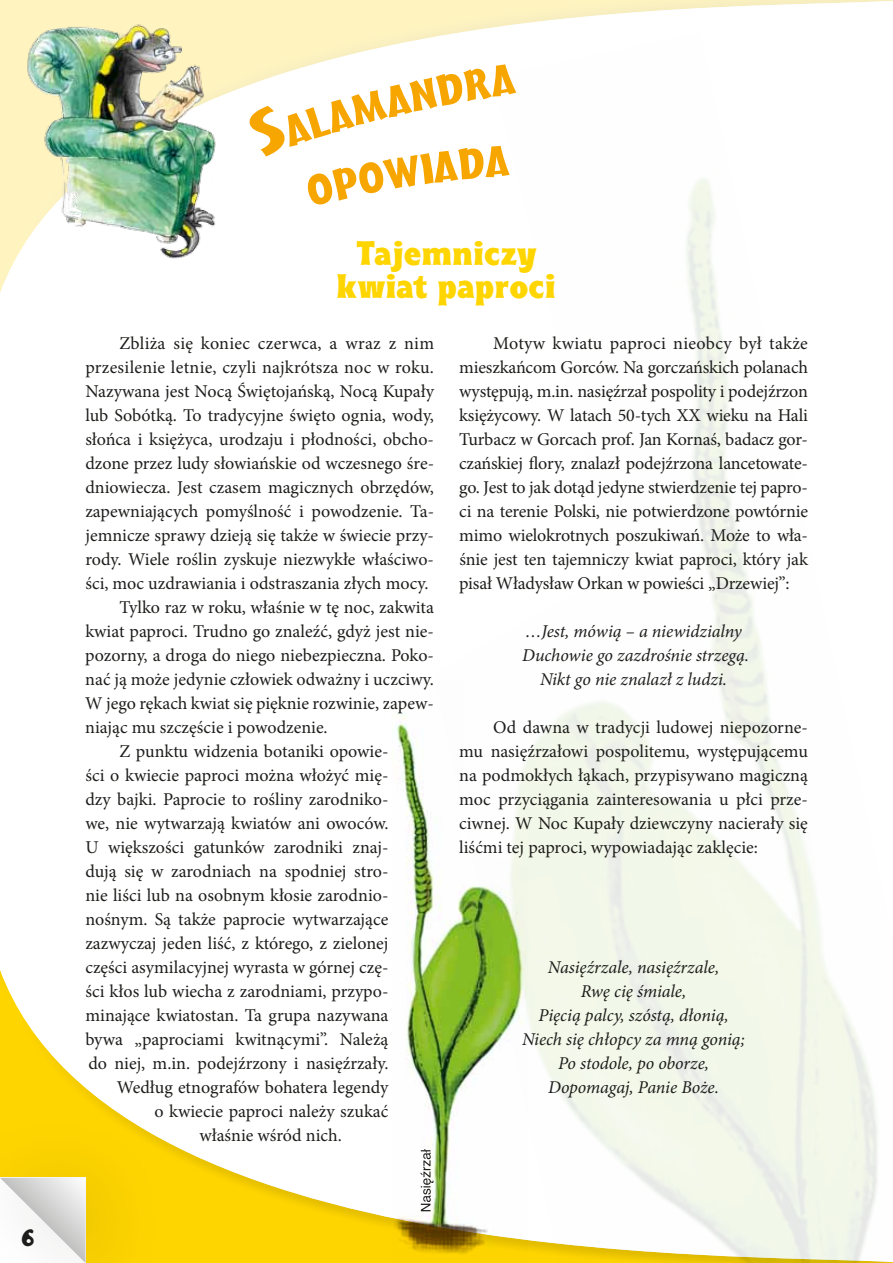
<style>
.page{position:relative;width:893px;height:1263px;background:#fff}
.page>*{position:absolute;margin:0;border:0;box-sizing:border-box;transform-origin:0 0}
.t1{font:33px/33px "Eukalyptus EFN";letter-spacing:-.005em;color:#ffd500;text-align:center}
.t2{font:21px "Bo B";color:#1d1d1b}
.t3{font:18px/24px "Minion Pro";color:#1d1d1b;text-align:justify}
.t4{font:italic 18px/24px "Minion Pro";letter-spacing:-.005em;color:#1d1d1b;text-align:center}
</style>
<div class="page">
<div style="left:0;top:921px;width:893px;height:342px;background:#1d1d1b;opacity:.25"></div>
<div style="left:0;top:1108px;width:172px;height:155px;background:#1d1d1b;opacity:.1"></div>
<svg style="left:0;top:1178px;width:85px;height:85px"></svg>
<img style="left:527px;top:342px;width:352px;height:921px">
<div style="left:0;top:0;width:893px;height:342px;background:#1d1d1b;opacity:.25"></div>
<div style="left:879px;top:921px;width:14px;height:342px;background:#fefefe"></div>
<img style="left:0;top:1px;width:260px;height:299px">
<img style="left:391px;top:715px;width:136px;height:548px">
<svg style="left:421px;top:1149px;width:13px;height:62px"></svg>
<svg style="left:246px;top:63px;width:270px;height:144px"></svg>
<p class="t2" style="left:20px;top:1222px;width:19px">6</p>
<h1 class="t1" style="left:337px;top:236px;width:220px">Tajemniczy kwiat paproci</h1>
<p class="t3" style="left:119px;top:331px;width:316px">Zbliża się koniec czerwca, a wraz z nim</p>
<p class="t3" style="left:85px;top:355px;width:350px">przesilenie letnie, czyli najkrótsza noc w roku.</p>
<p class="t3" style="left:85px;top:379px;width:350px">Nazywana jest Nocą Świętojańską, Nocą Kupały</p>
<p class="t3" style="left:85px;top:403px;width:350px">lub Sobótką. To tradycyjne święto ognia, wody,</p>
<p class="t3" style="left:85px;top:427px;width:350px">słońca i księżyca, urodzaju i płodności, obcho-</p>
<p class="t3" style="left:85px;top:451px;width:350px">dzone przez ludy słowiańskie od wczesnego śre-</p>
<p class="t3" style="left:85px;top:475px;width:350px">dniowiecza. Jest czasem magicznych obrzędów,</p>
<p class="t3" style="left:85px;top:499px;width:350px">zapewniających pomyślność i powodzenie. Ta-</p>
<p class="t3" style="left:85px;top:523px;width:350px">jemnicze sprawy dzieją się także w świecie przy-</p>
<p class="t3" style="left:85px;top:547px;width:350px">rody. Wiele roślin zyskuje niezwykłe właściwo-</p>
<p class="t3" style="left:85px;top:571px;width:345px">ści, moc uzdrawiania i odstraszania złych mocy.</p>
<p class="t3" style="left:119px;top:595px;width:316px">Tylko raz w roku, właśnie w tę noc, zakwita</p>
<p class="t3" style="left:85px;top:619px;width:350px">kwiat paproci. Trudno go znaleźć, gdyż jest nie-</p>
<p class="t3" style="left:85px;top:643px;width:350px">pozorny, a droga do niego niebezpieczna. Poko-</p>
<p class="t3" style="left:85px;top:667px;width:350px">nać ją może jedynie człowiek odważny i uczciwy.</p>
<p class="t3" style="left:85px;top:691px;width:350px">W jego rękach kwiat się pięknie rozwinie, zapew-</p>
<p class="t3" style="left:85px;top:715px;width:244px">niając mu szczęście i powodzenie.</p>
<p class="t3" style="left:119px;top:739px;width:270px">Z punktu widzenia botaniki opowie-</p>
<p class="t3" style="left:85px;top:763px;width:304px">ści o kwiecie paproci można włożyć mię-</p>
<p class="t3" style="left:85px;top:787px;width:305px">dzy bajki. Paprocie to rośliny zarodniko-</p>
<p class="t3" style="left:85px;top:811px;width:304px">we, nie wytwarzają kwiatów ani owoców.</p>
<p class="t3" style="left:85px;top:835px;width:305px">U większości gatunków zarodniki znaj-</p>
<p class="t3" style="left:85px;top:859px;width:304px">dują się w zarodniach na spodniej stro-</p>
<p class="t3" style="left:85px;top:883px;width:304px">nie liści lub na osobnym kłosie zarodnio-</p>
<p class="t3" style="left:85px;top:907px;width:304px">nośnym. Są także paprocie wytwarzające</p>
<p class="t3" style="left:85px;top:931px;width:305px">zazwyczaj jeden liść, z którego, z zielonej</p>
<p class="t3" style="left:85px;top:955px;width:304px">części asymilacyjnej wyrasta w górnej czę-</p>
<p class="t3" style="left:85px;top:979px;width:305px">ści kłos lub wiecha z zarodniami, przypo-</p>
<p class="t3" style="left:85px;top:1003px;width:305px">minające kwiatostan. Ta grupa nazywana</p>
<p class="t3" style="left:85px;top:1027px;width:305px">bywa „paprociami kwitnącymi”. Należą</p>
<p class="t3" style="left:88px;top:1051px;width:301px">do niej, m.in. podejźrzony i nasięźrzały.</p>
<p class="t3" style="left:117px;top:1075px;width:273px">Według etnografów bohatera legendy</p>
<p class="t3" style="left:154px;top:1099px;width:235px">o kwiecie paproci należy szukać</p>
<p class="t3" style="left:199px;top:1123px;width:144px">właśnie wśród nich.</p>
<p class="t3" style="left:459px;top:331px;width:350px;text-indent:34px">Motyw kwiatu paproci nieobcy był także mieszkańcom Gorców. Na gorczańskich polanach występują, m.in. nasięźrzał pospolity i podejźrzon księżycowy. W latach 50-tych XX wieku na Hali Turbacz w Gorcach prof. Jan Kornaś, badacz gor&shy;czańskiej flory, znalazł podejźrzona lancetowate&shy;go. Jest to jak dotąd jedyne stwierdzenie tej papro&shy;ci na terenie Polski, nie potwierdzone powtórnie mimo wielokrotnych poszukiwań. Może to wła&shy;śnie jest ten tajemniczy kwiat paproci, który jak pisał Władysław Orkan w powieści „Drzewiej”:</p>
<p class="t4" style="left:522px;top:619px;width:228px">…Jest, mówią – a niewidzialny<br>Duchowie go zazdrośnie strzegą.<br>Nikt go nie znalazł z ludzi.</p>
<p class="t3" style="left:459px;top:715px;width:350px;text-indent:34px">Od dawna w tradycji ludowej niepozorne&shy;mu nasięźrzałowi pospolitemu, występującemu na podmokłych łąkach, przypisywano magiczną moc przyciągania zainteresowania u płci prze&shy;ciwnej. W Noc Kupały dziewczyny nacierały się liśćmi tej paproci, wypowiadając zaklęcie:</p>
<p class="t4" style="left:522px;top:955px;width:224px">Nasięźrzale, nasięźrzale,<br>Rwę cię śmiale,<br>Pięcią palcy, szóstą, dłonią,<br>Niech się chłopcy za mną gonią;<br>Po stodole, po oborze,<br>Dopomagaj, Panie Boże.</p>
</div>
